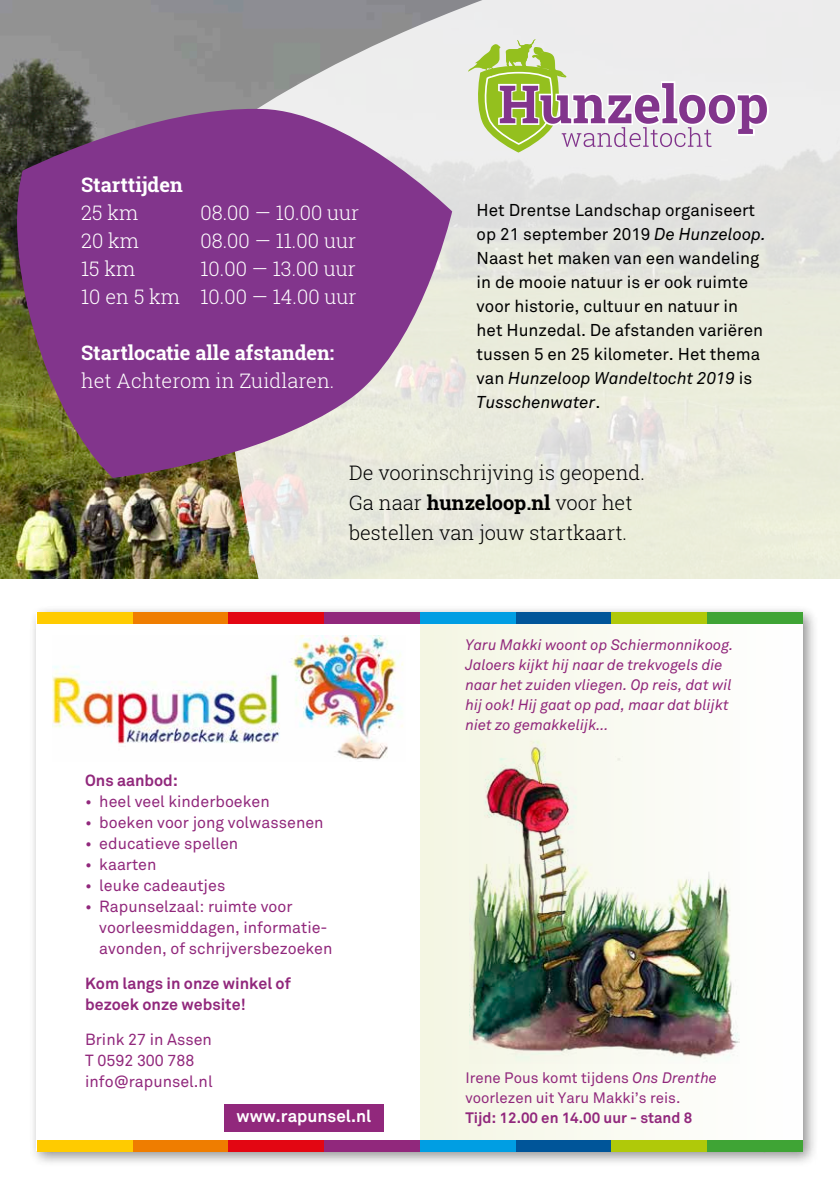
<style>
.page{position:relative;width:840px;height:1191px;background:#fff}
.page>*{position:absolute;margin:0;border:0;box-sizing:border-box;transform-origin:0 0}
.t1{font:300 20px/28px "Roboto Slab";color:#fff;text-align:right}
.t2{font:300 20px/30px "Roboto Slab";color:#000}
.t3{font:700 20px "Roboto Slab";color:#fff}
.t4{font:17px/24px "Akkurat";color:#000}
.t5{font:700 17px "Akkurat";color:#fff}
.t6{font:16px/21px "Akkurat";color:#91287c}
.t7{font:700 16px/21px "Akkurat";color:#91287c}
.t8{font:italic 15px/20px "Akkurat";color:#91287c}
.t9{font:15px/20px "Akkurat";color:#91287c}
.t10{font:700 15px "Akkurat";color:#91287c}
.s1{font-style:italic}
.s2{font-weight:700}
</style>
<div class="page">
<img style="left:0;top:0;width:200px;height:578px">
<svg style="left:200px;top:0;width:639px;height:579px;background:#e0e0d7"></svg>
<svg style="left:468px;top:39px;width:302px;height:114px;background:#d1cbc2"></svg>
<svg style="left:4px;top:105px;width:448px;height:373px;background:#905a8f"></svg>
<div style="left:29px;top:604px;width:790px;height:563px;background:#000;opacity:.45"></div>
<div style="left:37px;top:612px;width:765px;height:539px;background:#fff"></div>
<div style="left:420px;top:613px;width:382px;height:538px;background:linear-gradient(to right,#f4f6e3,#fff)"></div>
<img style="left:469px;top:710px;width:270px;height:354px">
<img style="left:52px;top:635px;width:351px;height:125px">
<div style="left:37px;top:612px;width:96px;height:12px;background:#ffcb00"></div>
<div style="left:133px;top:612px;width:95px;height:12px;background:#ef7d00"></div>
<div style="left:228px;top:612px;width:96px;height:12px;background:#e30612"></div>
<div style="left:324px;top:612px;width:96px;height:12px;background:#91287c"></div>
<div style="left:420px;top:612px;width:95px;height:12px;background:#009ee3"></div>
<div style="left:515px;top:612px;width:96px;height:12px;background:#059"></div>
<div style="left:611px;top:612px;width:96px;height:12px;background:#b0c909"></div>
<div style="left:707px;top:612px;width:95px;height:12px;background:#3fa435"></div>
<div style="left:37px;top:1140px;width:96px;height:11px;background:#ffcb00"></div>
<div style="left:133px;top:1140px;width:95px;height:11px;background:#ef7d00"></div>
<div style="left:228px;top:1140px;width:96px;height:11px;background:#e30612"></div>
<div style="left:324px;top:1140px;width:96px;height:11px;background:#91287c"></div>
<div style="left:420px;top:1140px;width:95px;height:11px;background:#009ee3"></div>
<div style="left:515px;top:1140px;width:96px;height:11px;background:#059"></div>
<div style="left:611px;top:1140px;width:96px;height:11px;background:#b0c909"></div>
<div style="left:707px;top:1140px;width:95px;height:11px;background:#3fa435"></div>
<div style="left:224px;top:1104px;width:159px;height:28px;background:#91287c"></div>
<p class="t3" style="left:81px;top:171px;width:103px">Starttijden</p>
<p class="t1" style="left:81px;top:198px;width:58px">25 km</p>
<p class="t1" style="left:200px;top:198px;width:160px">08.00 — 10.00 uur</p>
<p class="t1" style="left:81px;top:226px;width:59px">20 km</p>
<p class="t1" style="left:200px;top:226px;width:157px">08.00 — 11.00 uur</p>
<p class="t1" style="left:81px;top:254px;width:56px">15 km</p>
<p class="t1" style="left:81px;top:254px;width:277px">10.00 — 13.00 uur<br>10 en 5 km 10.00 — 14.00 uur</p>
<p class="t3" style="left:81px;top:339px;width:254px">Startlocatie alle afstanden:</p>
<p class="t1" style="left:81px;top:366px;width:255px">het Achterom in Zuidlaren.</p>
<p class="t4" style="left:476px;top:199px;width:291px">Het Drentse Landschap organiseert op 21 september 2019 <span class="s1">De Hunzeloop.<br></span>Naast het maken van een wandeling in de mooie natuur is er ook ruimte voor historie, cultuur en natuur in het Hunzedal. De afstanden variëren tussen 5 en 25 kilometer. Het thema van <span class="s1">Hunzeloop Wandeltocht 2019</span> is<br><span class="s1">Tusschenwater</span>.</p>
<p class="t2" style="left:349px;top:457px;width:297px">De voorinschrijving is geopend.<br>Ga naar <span class="s2">hunzeloop.nl</span> voor het bestellen van jouw startkaart.</p>
<p class="t7" style="left:85px;top:769px;width:94px">Ons aanbod:</p>
<p class="t6" style="left:85px;top:791px;width:186px">• heel veel kinderboeken</p>
<p class="t6" style="left:85px;top:812px;width:240px">• boeken voor jong volwassenen</p>
<p class="t6" style="left:85px;top:833px;width:155px">• educatieve spellen</p>
<p class="t6" style="left:85px;top:854px;width:73px">• kaarten</p>
<p class="t6" style="left:85px;top:875px;width:142px">• leuke cadeautjes</p>
<p class="t6" style="left:99px;top:896px;width:234px;text-indent:-14px">• Rapunselzaal: ruimte voor voorleesmiddagen, informatie&shy;avonden, of schrijversbezoeken</p>
<p class="t7" style="left:85px;top:972px;width:207px">Kom langs in onze winkel of bezoek onze website!</p>
<p class="t6" style="left:85px;top:1029px;width:129px">Brink 27 in Assen<br>T 0592 300 788 info@rapunsel.nl</p>
<p class="t5" style="left:236px;top:1105px;width:136px">www.rapunsel.nl</p>
<p class="t8" style="left:465px;top:635px;width:269px">Yaru Makki woont op Schiermonnikoog.<br>Jaloers kijkt hij naar de trekvogels die naar het zuiden vliegen. Op reis, dat wil hij ook! Hij gaat op pad, maar dat blijkt niet zo gemakkelijk…</p>
<p class="t9" style="left:465px;top:1068px;width:253px">Irene Pous komt tijdens <span class="s1">Ons Drenthe </span>voorlezen uit Yaru Makki’s reis.</p>
<p class="t10" style="left:465px;top:1108px;width:228px">Tijd: 12.00 en 14.00 uur - stand 8</p>
</div>
